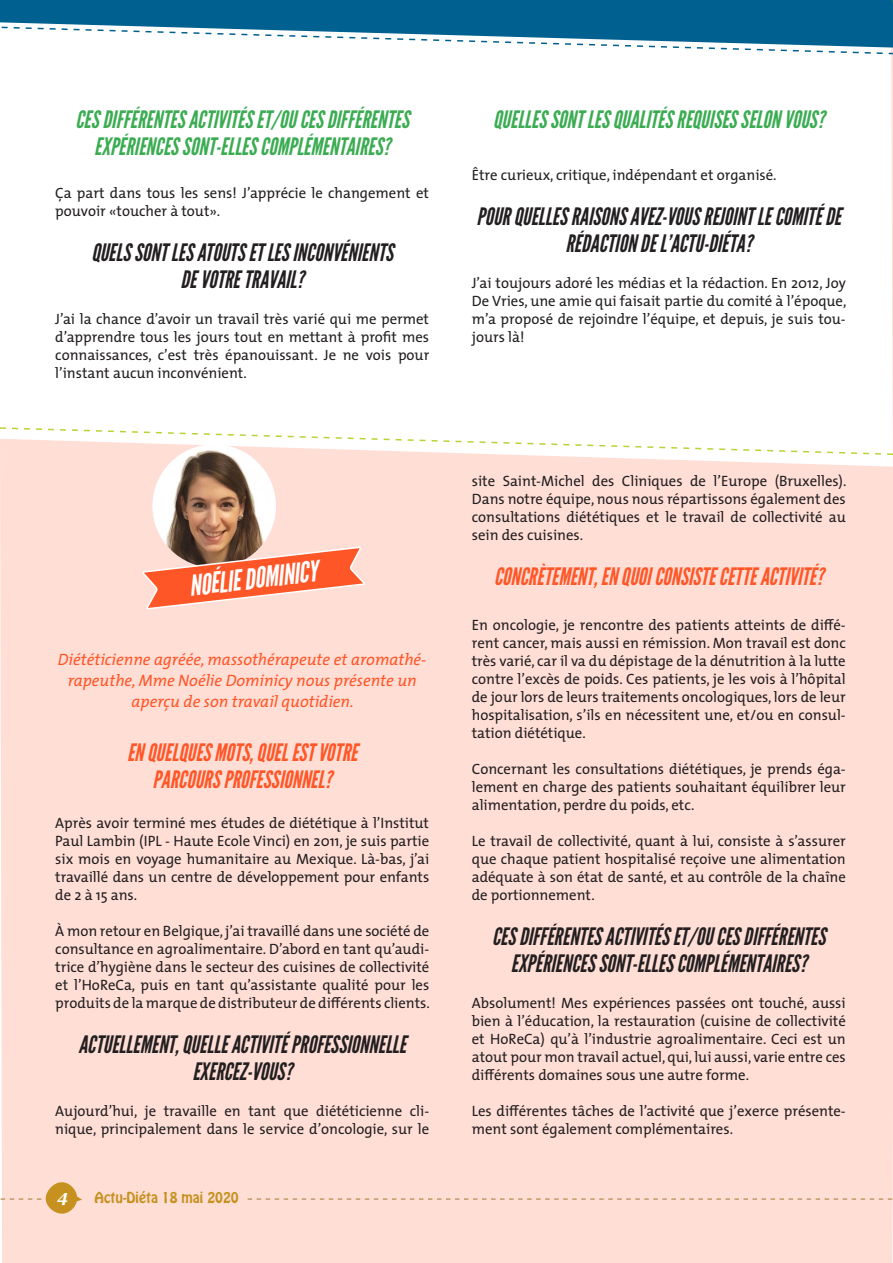
<style>
.page{position:relative;width:893px;height:1263px;background:#fff}
.page>*{position:absolute;margin:0;border:0;box-sizing:border-box;transform-origin:0 0}
.t1{font:italic 28.5px "League Gothic";color:#fff}
.t2{font:italic 24px/27px "League Gothic";color:#231f20;text-align:center}
.t3{font:italic 24px/27px "League Gothic";color:#3bac52;text-align:center}
.t4{font:italic 24px/27px "League Gothic";color:#ff5627;text-align:center}
.t5{font:italic 16.5px/21px "The Mix";color:#ff5627;text-align:center}
.t6{font:italic 700 16.5px "Georgia";color:#fff}
.t7{font:15px/18px "The Mix";color:#231f20;text-align:justify}
.t8{font:13.5px "Hobo Std";color:#c6911f}
</style>
<div class="page">
<div style="left:0;top:508px;width:893px;height:755px;background:#ffded6"></div>
<svg style="left:0;top:0;width:893px;height:508px"></svg>
<svg style="left:0;top:1180px;width:82px;height:35px;background:#efc9a4"></svg>
<svg style="left:248px;top:1198px;width:645px;height:2px"></svg>
<img style="left:153px;top:444px;width:123px;height:124px;border-radius:62px">
<svg style="left:142px;top:543px;width:223px;height:70px;background:#f09277"></svg>
<h2 class="t3" style="left:75px;top:106px;width:335px">CES DIFFÉRENTES ACTIVITÉS ET/OU CES DIFFÉRENTES<br>EXPÉRIENCES SONT-ELLES COMPLÉMENTAIRES?</h2>
<p class="t7" style="left:55px;top:183px;width:375px">Ça part dans tous les sens! J’apprécie le changement et pouvoir «toucher à tout».</p>
<h2 class="t2" style="left:91px;top:239px;width:303px">QUELS SONT LES ATOUTS ET LES INCONVÉNIENTS<br>DE VOTRE TRAVAIL?</h2>
<p class="t7" style="left:55px;top:309px;width:375px">J’ai la chance d’avoir un travail très varié qui me permet d’apprendre tous les jours tout en mettant à profit mes connaissances, c’est très épanouissant. Je ne vois pour l’instant aucun inconvénient.</p>
<h1 class="t1" style="left:187px;top:569px;width:131px;rotate:-7deg">NOÉLIE DOMINICY</h1>
<p class="t5" style="left:58px;top:649px;width:370px">Diététicienne agréée, massothérapeute et aromathé&shy;rapeuthe, Mme Noélie Dominicy nous présente un aperçu de son travail quotidien.</p>
<h2 class="t4" style="left:127px;top:739px;width:232px">EN QUELQUES MOTS, QUEL EST VOTRE<br>PARCOURS PROFESSIONNEL?</h2>
<p class="t7" style="left:55px;top:813px;width:376px">Après avoir terminé mes études de diététique à l’Institut Paul Lambin (IPL - Haute Ecole Vinci) en 2011, je suis partie six mois en voyage humanitaire au Mexique. Là-bas, j’ai travaillé dans un centre de développement pour enfants de 2 à 15 ans.</p>
<p class="t7" style="left:55px;top:921px;width:376px">À mon retour en Belgique, j’ai travaillé dans une société de consultance en agroalimentaire. D’abord en tant qu’audi&shy;trice d’hygiène dans le secteur des cuisines de collectivité et l’HoReCa, puis en tant qu’assistante qualité pour les produits de la marque de distributeur de différents clients.</p>
<h2 class="t2" style="left:78px;top:1031px;width:329px">ACTUELLEMENT, QUELLE ACTIVITÉ PROFESSIONNELLE<br>EXERCEZ-VOUS?</h2>
<p class="t7" style="left:55px;top:1101px;width:375px">Aujourd’hui, je travaille en tant que diététicienne cli&shy;nique, principalement dans le service d’oncologie, sur le</p>
<p class="t6" style="left:57px;top:1184px;width:12px">4</p>
<p class="t8" style="left:95px;top:1188px;width:146px">Actu-Diéta 18 mai 2020</p>
<h2 class="t3" style="left:493px;top:106px;width:333px">QUELLES SONT LES QUALITÉS REQUISES SELON VOUS?</h2>
<p class="t7" style="left:472px;top:165px;width:306px">Être curieux, critique, indépendant et organisé.</p>
<h2 class="t2" style="left:476px;top:203px;width:366px">POUR QUELLES RAISONS AVEZ-VOUS REJOINT LE COMITÉ DE<br>RÉDACTION DE L’ACTU-DIÉTA?</h2>
<p class="t7" style="left:472px;top:273px;width:376px">J’ai toujours adoré les médias et la rédaction. En 2012, Joy De Vries, une amie qui faisait partie du comité à l’époque, m’a proposé de rejoindre l’équipe, et depuis, je suis tou&shy;jours là!</p>
<p class="t7" style="left:472px;top:471px;width:376px">site Saint-Michel des Cliniques de l’Europe (Bruxelles).<br>Dans notre équipe, nous nous répartissons également des consultations diététiques et le travail de collectivité au sein des cuisines.</p>
<h2 class="t4" style="left:494px;top:563px;width:331px">CONCRÈTEMENT, EN QUOI CONSISTE CETTE ACTIVITÉ?</h2>
<p class="t7" style="left:472px;top:615px;width:375px">En oncologie, je rencontre des patients atteints de diffé&shy;rent cancer, mais aussi en rémission. Mon travail est donc très varié, car il va du dépistage de la dénutrition à la lutte contre l’excès de poids. Ces patients, je les vois à l’hôpital de jour lors de leurs traitements oncologiques, lors de leur hospitalisation, s’ils en nécessitent une, et/ou en consul&shy;tation diététique.</p>
<p class="t7" style="left:472px;top:759px;width:375px">Concernant les consultations diététiques, je prends éga&shy;lement en charge des patients souhaitant équilibrer leur alimentation, perdre du poids, etc.</p>
<p class="t7" style="left:472px;top:831px;width:376px">Le travail de collectivité, quant à lui, consiste à s’assurer que chaque patient hospitalisé reçoive une alimentation adéquate à son état de santé, et au contrôle de la chaîne de portionnement.</p>
<h2 class="t2" style="left:492px;top:923px;width:335px">CES DIFFÉRENTES ACTIVITÉS ET/OU CES DIFFÉRENTES<br>EXPÉRIENCES SONT-ELLES COMPLÉMENTAIRES?</h2>
<p class="t7" style="left:472px;top:993px;width:376px">Absolument! Mes expériences passées ont touché, aussi bien à l’éducation, la restauration (cuisine de collectivité et HoReCa) qu’à l’industrie agroalimentaire. Ceci est un atout pour mon travail actuel, qui, lui aussi, varie entre ces différents domaines sous une autre forme.</p>
<p class="t7" style="left:472px;top:1101px;width:375px">Les différentes tâches de l’activité que j’exerce présente&shy;ment sont également complémentaires.</p>
</div>
